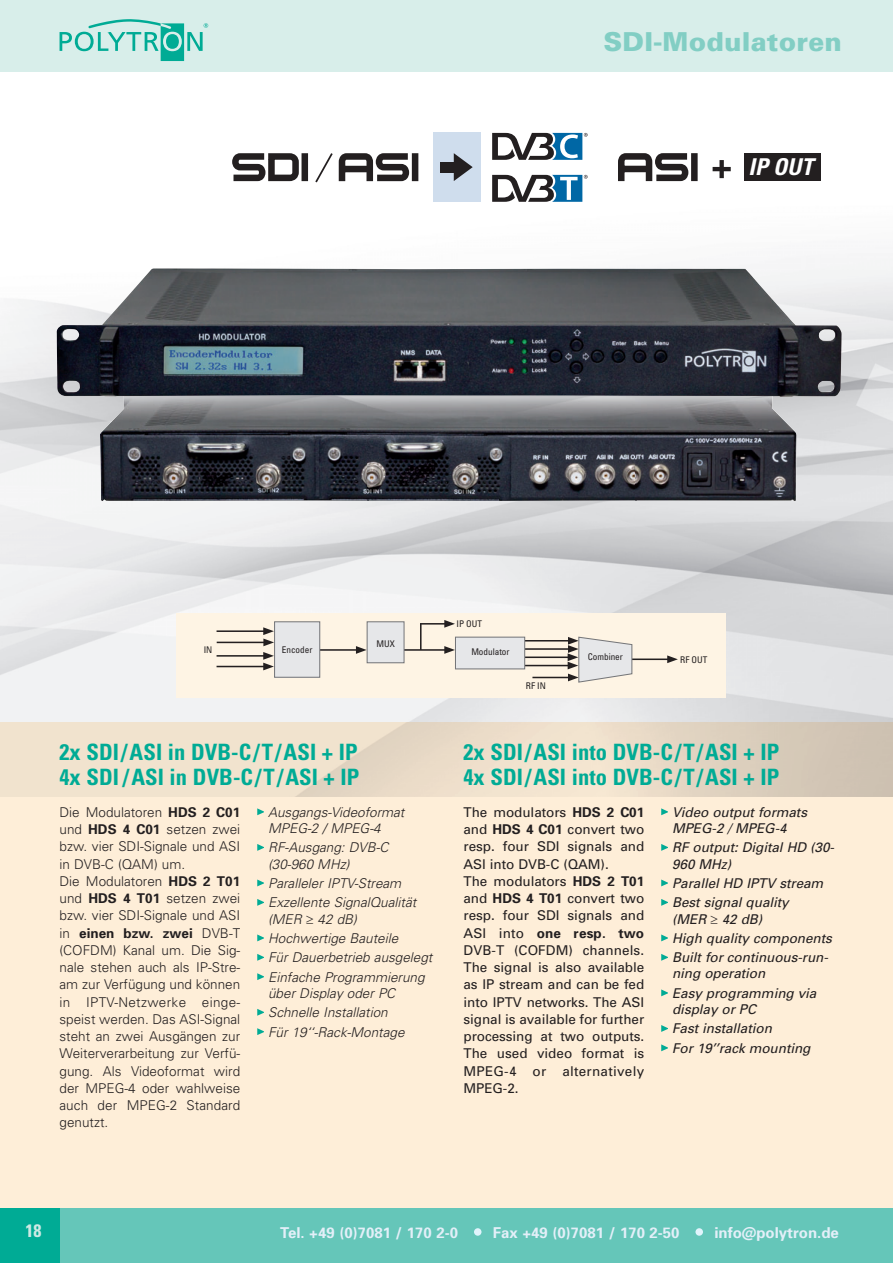
<style>
.page{position:relative;width:893px;height:1263px;background:#fff}
.page>*{position:absolute;margin:0;border:0;box-sizing:border-box;transform-origin:0 0}
.t1{font:900 26.1px "Univers";letter-spacing:.01em;color:#82cec4}
.t2{font:italic 700 condensed 23.1px "Univers";color:#fff}
.t3{font:700 condensed 22.5px/25.5px "Univers";letter-spacing:.005em;color:#00ab95}
.t4{font:700 condensed 18px "Univers";color:#cde9e4}
.t5{font:700 15px "Univers";color:#e3eff8}
.t6{font:300 13.5px/17.2px "Univers";color:#231f20}
.t7{font:13.5px/17.2px "Univers";letter-spacing:-.005em;color:#231f20}
.t8{font:italic 300 13.5px/19.4px "Univers";color:#231f20}
.t9{font:italic 13.5px/19.4px "Univers";letter-spacing:-.005em;color:#231f20}
.t10{font:condensed 9.15px "Univers";color:#231f20}
.s1{font-weight:700}
</style>
<div class="page">
<div style="left:0;top:0;width:893px;height:71px;background:#d8eeea"></div>
<svg style="left:60px;top:19px;width:148px;height:42px"></svg>
<div style="left:58px;top:1208px;width:835px;height:55px;background:#65c6b9"></div>
<div style="left:474px;top:1228px;width:7px;height:8px;background:#e1f4fc;border-radius:50%"></div>
<div style="left:695px;top:1228px;width:8px;height:8px;background:#e1f4fc;border-radius:50%"></div>
<div style="left:0;top:1208px;width:60px;height:55px;background:#00ab95"></div>
<img style="left:0;top:153px;width:893px;height:569px">
<img style="left:100px;top:397px;width:697px;height:104px">
<img style="left:57px;top:268px;width:785px;height:129px">
<div style="left:176px;top:613px;width:549px;height:84px;background:#fef4e4"></div>
<hr style="left:420px;top:623px;width:27px;height:2px;background:#231f20">
<svg style="left:444px;top:620px;width:11px;height:8px"></svg>
<hr style="left:217px;top:642px;width:49px;height:1px;background:#231f20">
<hr style="left:217px;top:655px;width:49px;height:2px;background:#231f20">
<hr style="left:217px;top:666px;width:49px;height:1px;background:#231f20">
<svg style="left:263px;top:652px;width:11px;height:18px"></svg>
<hr style="left:217px;top:630px;width:49px;height:2px;background:#231f20">
<svg style="left:263px;top:627px;width:11px;height:19px"></svg>
<hr style="left:309px;top:649px;width:49px;height:2px;background:#231f20">
<svg style="left:356px;top:646px;width:11px;height:8px"></svg>
<hr style="left:398px;top:649px;width:49px;height:2px;background:#231f20">
<svg style="left:444px;top:646px;width:11px;height:8px"></svg>
<hr style="left:521px;top:640px;width:49px;height:1px;background:#231f20">
<hr style="left:521px;top:648px;width:49px;height:2px;background:#231f20">
<hr style="left:521px;top:656px;width:49px;height:2px;background:#231f20">
<hr style="left:521px;top:665px;width:49px;height:1px;background:#231f20">
<hr style="left:532px;top:677px;width:38px;height:1px;background:#231f20">
<hr style="left:632px;top:658px;width:38px;height:2px;background:#231f20">
<svg style="left:667px;top:655px;width:11px;height:8px"></svg>
<div style="left:275px;top:622px;width:45px;height:55px;background:#e6e7e9"></div>
<div style="left:274px;top:621px;width:46px;height:57px;border:1px solid #757679"></div>
<div style="left:455px;top:637px;width:70px;height:32px;background:#e6e7e9"></div>
<div style="left:455px;top:637px;width:70px;height:32px;border:1px solid #757679"></div>
<svg style="left:568px;top:636px;width:65px;height:47px"></svg>
<div style="left:367px;top:622px;width:37px;height:41px;background:#e6e7e9"></div>
<div style="left:367px;top:621px;width:38px;height:42px;border:1px solid #757679"></div>
<hr style="left:420px;top:624px;width:2px;height:26px;background:#231f20">
<div style="left:0;top:797px;width:893px;height:411px;background:#feeed8"></div>
<svg style="left:257px;top:808px;width:7px;height:7px"></svg>
<svg style="left:257px;top:844px;width:7px;height:7px"></svg>
<svg style="left:257px;top:879px;width:7px;height:7px"></svg>
<svg style="left:257px;top:899px;width:7px;height:7px"></svg>
<svg style="left:257px;top:934px;width:7px;height:7px"></svg>
<svg style="left:257px;top:954px;width:7px;height:7px"></svg>
<svg style="left:257px;top:973px;width:7px;height:7px"></svg>
<svg style="left:257px;top:1009px;width:7px;height:7px"></svg>
<svg style="left:257px;top:1028px;width:7px;height:7px"></svg>
<svg style="left:661px;top:808px;width:7px;height:7px"></svg>
<svg style="left:661px;top:844px;width:7px;height:7px"></svg>
<svg style="left:661px;top:879px;width:7px;height:7px"></svg>
<svg style="left:661px;top:899px;width:7px;height:7px"></svg>
<svg style="left:661px;top:934px;width:7px;height:7px"></svg>
<svg style="left:661px;top:954px;width:7px;height:7px"></svg>
<svg style="left:661px;top:989px;width:7px;height:7px"></svg>
<svg style="left:661px;top:1025px;width:7px;height:7px"></svg>
<svg style="left:661px;top:1044px;width:7px;height:7px"></svg>
<svg style="left:492px;top:133px;width:96px;height:27px"></svg>
<svg style="left:492px;top:175px;width:96px;height:27px"></svg>
<div style="left:744px;top:154px;width:77px;height:27px;background:#231f20"></div>
<svg style="left:713px;top:160px;width:18px;height:18px"></svg>
<div style="left:433px;top:132px;width:47px;height:70px;background:#cfdded"></div>
<div style="left:440px;top:162px;width:20px;height:10px;background:#231f20"></div>
<svg style="left:454px;top:153px;width:19px;height:28px"></svg>
<svg style="left:314px;top:153px;width:104px;height:31px"></svg>
<svg style="left:618px;top:153px;width:80px;height:28px"></svg>
<svg style="left:232px;top:153px;width:76px;height:28px"></svg>
<h1 class="t1" style="left:603px;top:32px;width:240px">SDI-Modulatoren</h1>
<h2 class="t2" style="left:749px;top:159px;width:66px">IP OUT</h2>
<p class="t10" style="left:457px;top:620px;width:27px">IP OUT</p>
<p class="t10" style="left:376px;top:640px;width:20px">MUX</p>
<p class="t10" style="left:204px;top:646px;width:10px">IN</p>
<p class="t10" style="left:282px;top:646px;width:32px">Encoder</p>
<p class="t10" style="left:471px;top:648px;width:40px">Modulator</p>
<p class="t10" style="left:526px;top:682px;width:21px">RF IN</p>
<p class="t10" style="left:588px;top:653px;width:37px">Combiner</p>
<p class="t10" style="left:680px;top:656px;width:29px">RF OUT</p>
<h3 class="t3" style="left:60px;top:741px;width:301px">2x SDI / ASI in DVB-C / T / ASI + IP<br>4x SDI / ASI in DVB-C / T / ASI + IP</h3>
<h3 class="t3" style="left:463px;top:741px;width:317px">2x SDI / ASI into DVB-C / T / ASI + IP<br>4x SDI / ASI into DVB-C / T / ASI + IP</h3>
<p class="t6" style="left:60px;top:805px;width:182px">Die Modulatoren <span class="s1">HDS 2 C01 </span>und <span class="s1">HDS 4 C01</span> setzen zwei bzw. vier SDI-Signale und ASI in DVB-C (QAM) um.<br>Die Modulatoren <span class="s1">HDS 2 T01 </span>und <span class="s1">HDS 4 T01</span> setzen zwei bzw. vier SDI-Signale und ASI in <span class="s1">einen bzw. zwei</span> DVB-T (COFDM) Kanal um. Die Sig&shy;nale stehen auch als IP-Stre&shy;am zur Verfügung und können in IPTV-Netzwerke einge&shy;speist werden. Das ASI-Signal steht an zwei Ausgängen zur<br>Weiterverarbeitung zur Verfü&shy;gung. Als Videoformat wird der MPEG-4 oder wahlweise auch der MPEG-2 Standard genutzt.</p>
<p class="t8" style="left:268px;top:805px;width:138px;line-height:16.2px">Ausgangs-Videoformat<br>MPEG-2 / MPEG-4</p>
<p class="t8" style="left:268px;top:841px;width:122px;line-height:16.2px">RF-Ausgang: DVB-C (30-960 MHz)</p>
<p class="t8" style="left:268px;top:875px;width:150px">Paralleler IPTV-Stream<br>Exzellente SignalQualität</p>
<p class="t8" style="left:268px;top:910px;width:166px">(MER 42 dB)<br>Hochwertige Bauteile<br>Für Dauerbetrieb ausgelegt<br>Einfache Programmierung</p>
<p class="t8" style="left:268px;top:984px;width:138px">über Display oder PC<br>Schnelle Installation<br>Für 19‘‘-Rack-Montage</p>
<p class="t7" style="left:463px;top:805px;width:182px">The modulators <span class="s1">HDS 2 C01 </span>and <span class="s1">HDS 4 C01</span> convert two resp. four SDI signals and<br>ASI into DVB-C (QAM).<br>The modulators <span class="s1">HDS 2 T01 </span>and <span class="s1">HDS 4 T01</span> convert two resp. four SDI signals and<br>ASI into <span class="s1">one resp. two<br></span>DVB-T (COFDM) channels.<br>The signal is also available as IP stream and can be fed into IPTV networks. The ASI signal is available for further processing at two outputs.<br>The used video format is<br>MPEG-4 or alternatively<br>MPEG-2.</p>
<p class="t9" style="left:672px;top:805px;width:137px;line-height:16.2px">Video output formats<br>MPEG-2 / MPEG-4</p>
<p class="t9" style="left:672px;top:841px;width:163px;line-height:16.2px">RF output: Digital HD (30-<br>960 MHz)</p>
<p class="t9" style="left:672px;top:875px;width:153px">Parallel HD IPTV stream<br>Best signal quality</p>
<p class="t9" style="left:672px;top:910px;width:161px">(MER 42 dB)<br>High quality components<br>Built for continuous-run-</p>
<p class="t9" style="left:672px;top:965px;width:146px">ning operation<br>Easy programming via</p>
<p class="t9" style="left:672px;top:1001px;width:140px">display or PC<br>Fast installation<br>For 19’’rack mounting</p>
<h3 class="t4" style="left:26px;top:1224px;width:17px">18</h3>
<p class="t5" style="left:280px;top:1227px;width:179px">Tel. +49 (0)7081 / 170 2-0</p>
<p class="t5" style="left:493px;top:1227px;width:188px">Fax +49 (0)7081 / 170 2-50</p>
<p class="t5" style="left:714px;top:1227px;width:126px">info@polytron.de</p>
</div>
